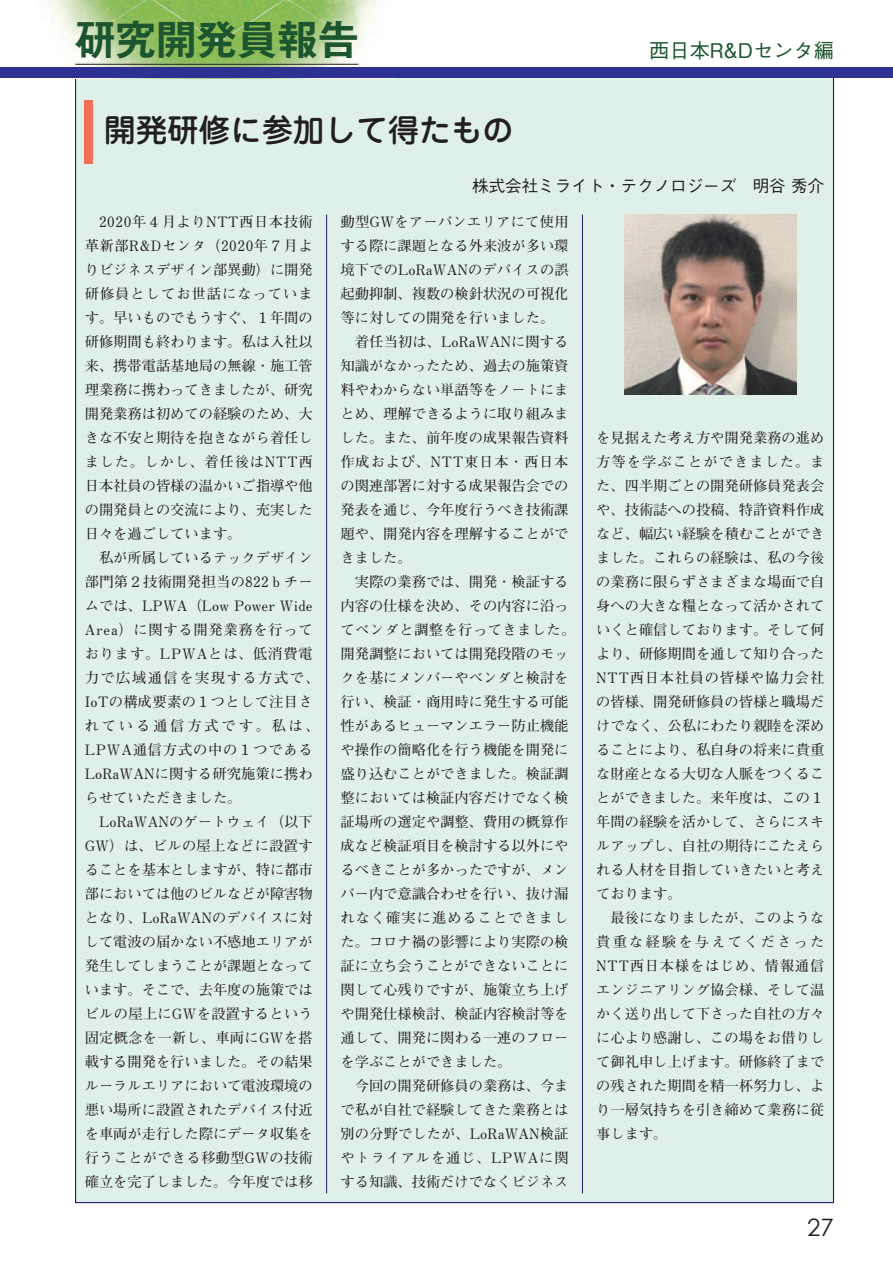
<style>
.page{position:relative;width:893px;height:1263px;background:#fff}
.page>*{position:absolute;margin:0;border:0;box-sizing:border-box;transform-origin:0 0}
.t1{font:700 40.5px "Gothic MB101 Pr 6 N De";color:#1d552f}
.t2{font:500 31.5px "Jun 34 Pro";color:#231f20}
.t3{font:24px "Century Gothic";color:#231f20}
.t4{font:500 20.25px "Gothic BBB Pr 6 N";color:#1d552f}
.t5{font:500 16.5px "Gothic BBB Pr 6 N";color:#231f20}
.本文{font:700 14.25px/24px "Futo Min A101 Pr 6 N";color:#231f20;text-align:justify}
.本文-2{font:700 14.25px/24px "Futo Min A101 Pr 6 N";letter-spacing:.025em;color:#231f20}
</style>
<div class="page">
<div style="left:75px;top:72px;width:759px;height:1131px;background:#dff0e9;border:1px solid #201c70"></div>
<hr style="left:326px;top:215px;width:1px;height:978px;background:#201c70">
<hr style="left:582px;top:215px;width:1px;height:978px;background:#201c70">
<img style="left:38px;top:0;width:355px;height:68px">
<div style="left:85px;top:100px;width:8px;height:64px;background:#f36f51"></div>
<img style="left:624px;top:215px;width:172px;height:179px">
<div style="left:0;top:68px;width:893px;height:10px;background:#2e3092"></div>
<h1 class="t1" style="left:75px;top:6px;width:285px">研究開発員報告</h1>
<p class="t2" style="left:104px;top:106px;width:411px">開発研修に参加して得たもの</p>
<h3 class="t4" style="left:649px;top:34px;width:186px">西日本R&amp;Dセンタ編</h3>
<p class="本文" style="left:85px;top:209px;width:230px">　2020年４月よりNTT西日本技術革新部R&amp;Dセンタ（2020年７月よりビジネスデザイン部異動）に開発研修員としてお世話になっています。早いものでもうすぐ、１年間の研修期間も終わります。私は入社以来、携帯電話基地局の無線・施工管理業務に携わってきましたが、研究開発業務は初めての経験のため、大きな不安と期待を抱きながら着任しました。しかし、着任後はNTT西日本社員の皆様の温かいご指導や他の開発員との交流により、充実した日々を過ごしています。</p>
<p class="本文-2" style="left:85px;top:545px;width:237px">　私が所属しているテックデザイン部門第２技術開発担当の822ｂチームでは、LPWA（Low Power Wide<br>Area）に関する開発業務を行っております。LPWAとは、低消費電力で広域通信を実現する方式で、<br>IoTの構成要素の１つとして注目されている通信方式です。私は、<br>LPWA通信方式の中の１つである<br>LoRaWANに関する研究施策に携わらせていただきました。</p>
<p class="本文" style="left:85px;top:809px;width:230px">　LoRaWANのゲートウェイ（以下GW）は、ビルの屋上などに設置することを基本としますが、特に都市部においては他のビルなどが障害物となり、LoRaWANのデバイスに対して電波の届かない不感地エリアが発生してしまうことが課題となっています。そこで、去年度の施策ではビルの屋上にGWを設置するという固定概念を一新し、車両にGWを搭載する開発を行いました。その結果ルーラルエリアにおいて電波環境の悪い場所に設置されたデバイス付近を車両が走行した際にデータ収集を行うことができる移動型GWの技術確立を完了しました。今年度では移</p>
<p class="t5" style="left:472px;top:172px;width:353px">株式会社ミライト・テクノロジーズ　明谷 秀介</p>
<p class="本文" style="left:340px;top:209px;width:230px">動型GWをアーバンエリアにて使用する際に課題となる外来波が多い環境下でのLoRaWANのデバイスの誤起動抑制、複数の検針状況の可視化等に対しての開発を行いました。</p>
<p class="本文" style="left:340px;top:329px;width:230px">　着任当初は、LoRaWANに関する知識がなかったため、過去の施策資料やわからない単語等をノートにまとめ、理解できるように取り組みました。また、前年度の成果報告資料作成および、NTT東日本・西日本の関連部署に対する成果報告会での発表を通じ、今年度行うべき技術課題や、開発内容を理解することができました。</p>
<p class="本文" style="left:340px;top:569px;width:237px;text-align:left">　実際の業務では、開発・検証する内容の仕様を決め、その内容に沿ってベンダと調整を行ってきました。開発調整においては開発段階のモックを基にメンバーやベンダと検討を行い、検証・商用時に発生する可能性があるヒューマンエラー防止機能や操作の簡略化を行う機能を開発に盛り込むことができました。検証調整においては検証内容だけでなく検証場所の選定や調整、費用の概算作成など検証項目を検討する以外にやるべきことが多かったですが、メンバー内で意識合わせを行い、抜け漏れなく確実に進めることできました。コロナ禍の影響により実際の検証に立ち会うことができないことに関して心残りですが、施策立ち上げや開発仕様検討、検証内容検討等を通して、開発に関わる一連のフローを学ぶことができました。</p>
<p class="本文" style="left:340px;top:1073px;width:230px">　今回の開発研修員の業務は、今まで私が自社で経験してきた業務とは別の分野でしたが、LoRaWAN検証やトライアルを通じ、LPWAに関する知識、技術だけでなくビジネス</p>
<p class="本文" style="left:596px;top:425px;width:229px">を見据えた考え方や開発業務の進め方等を学ぶことができました。また、四半期ごとの開発研修員発表会や、技術誌への投稿、特許資料作成など、幅広い経験を積むことができました。これらの経験は、私の今後の業務に限らずさまざまな場面で自身への大きな糧となって活かされていくと確信しております。そして何より、研修期間を通して知り合ったNTT西日本社員の皆様や協力会社の皆様、開発研修員の皆様と職場だけでなく、公私にわたり親睦を深めることにより、私自身の将来に貴重な財産となる大切な人脈をつくることができました。来年度は、この１年間の経験を活かして、さらにスキルアップし、自社の期待にこたえられる人材を目指していきたいと考えております。</p>
<p class="本文" style="left:596px;top:905px;width:230px">　最後になりましたが、このような貴重な経験を与えてくださったNTT西日本様をはじめ、情報通信エンジニアリング協会様、そして温かく送り出して下さった自社の方々に心より感謝し、この場をお借りして御礼申し上げます。研修終了までの残された期間を精一杯努力し、より一層気持ちを引き締めて業務に従事します。</p>
<h3 class="t3" style="left:807px;top:1210px;width:28px">27</h3>
</div>
